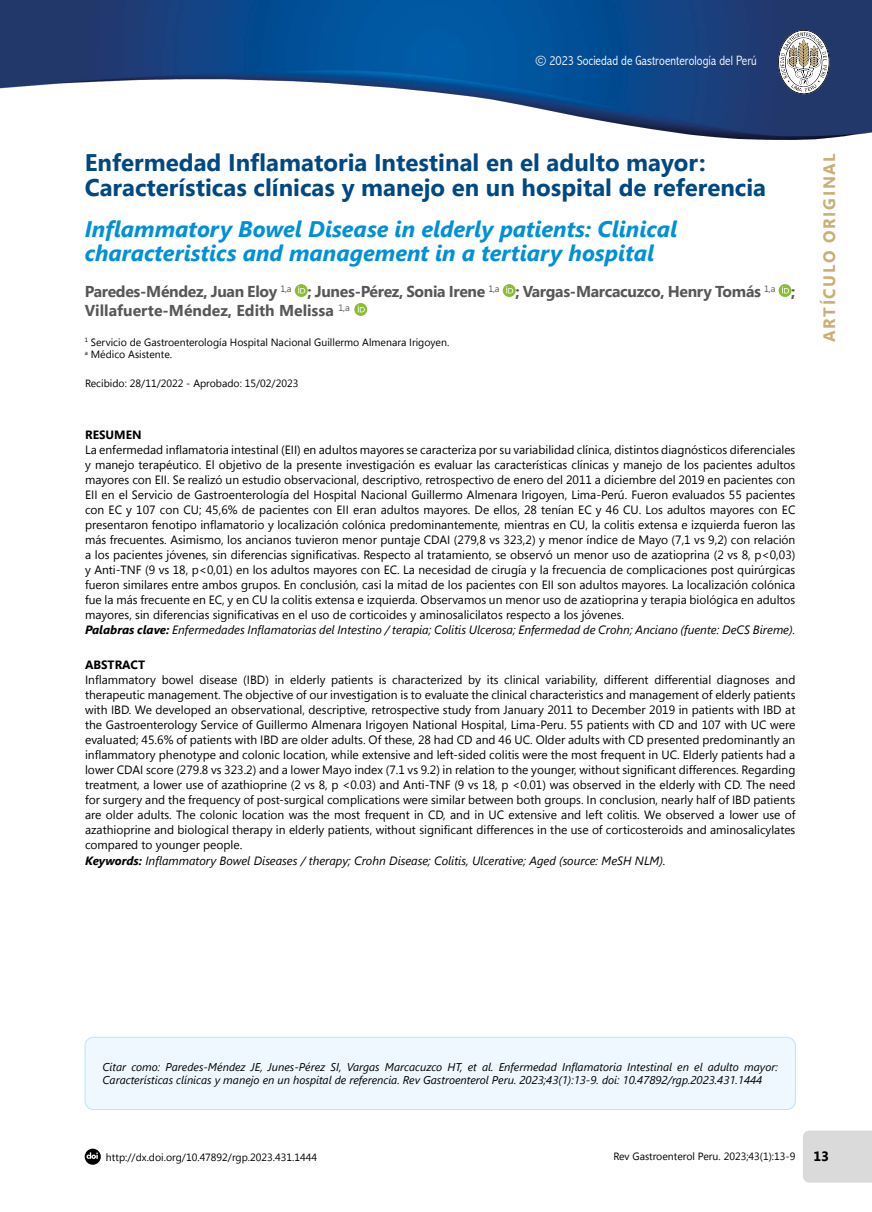
<style>
.page{position:relative;width:872px;height:1212px;background:#fff}
.page>*{position:absolute;margin:0;border:0;box-sizing:border-box;transform-origin:0 0}
.Titulo_14{font:700 24px/25.5px "Segoe UI";color:#004884}
.Titulo__13{font:italic 700 22.5px/24px "Segoe UI";color:#0090d7}
.t1{font:700 16.5px "Segoe UI";letter-spacing:.1em;color:#c9af76}
.Titulo_11{font:700 15.75px "Segoe UI";letter-spacing:-.02em;color:#575756}
.Titulo_11-2{font:700 15.75px "Segoe UI";color:#575756}
.t2{font:300 condensed 13.5px "Abadi";color:#fff}
.t3{font:700 13.5px "Segoe UI";color:#000}
.Texto{font:12px/15px "Segoe UI";color:#000;text-align:justify}
.PALABRAS_CLAVE{font:italic 12px "Segoe UI";color:#000}
.ABSTRAC{font:700 12px "Segoe UI";color:#000}
.RESUMEN{font:700 12px "Segoe UI";color:#000}
.t4{font:italic 11.25px/13.5px "Segoe UI";color:#000}
.Titulo_8__SUPERINDIC{font:10.5px "Segoe UI";color:#000}
.FECHAS{font:10.5px "Segoe UI";color:#000}
.s1{font-weight:700}
</style>
<div class="page">
<div style="left:803px;top:1130px;width:69px;height:52px;background:#dadada"></div>
<img style="left:0;top:0;width:872px;height:304px">
<div style="left:85px;top:1037px;width:710px;height:72px;background:#eef8fe;border-radius:9px"></div>
<div style="left:85px;top:1037px;width:710px;height:73px;border:1px solid #bce4fa;border-radius:9px"></div>
<svg style="left:85px;top:1148px;width:16px;height:17px"></svg>
<svg style="left:778px;top:30px;width:51px;height:64px"></svg>
<svg style="left:295px;top:284px;width:13px;height:13px"></svg>
<svg style="left:298px;top:286px;width:7px;height:8px"></svg>
<div style="left:503px;top:284px;width:12px;height:13px;background:#8abe32;border-radius:50%"></div>
<svg style="left:506px;top:286px;width:7px;height:8px"></svg>
<svg style="left:778px;top:284px;width:13px;height:13px"></svg>
<svg style="left:782px;top:286px;width:7px;height:8px"></svg>
<svg style="left:354px;top:303px;width:13px;height:13px"></svg>
<svg style="left:358px;top:305px;width:7px;height:8px"></svg>
<p class="t2" style="left:535px;top:52px;width:223px">© 2023 Sociedad de Gastroenterología del Perú</p>
<p class="Titulo_14" style="left:85px;top:148px;width:683px">Enfermedad Inflamatoria Intestinal en el adulto mayor:<br>Características clínicas y manejo en un hospital de referencia</p>
<p class="Titulo__13" style="left:85px;top:214px;width:594px">Inflammatory Bowel Disease in elderly patients: Clinical characteristics and management in a tertiary hospital</p>
<p class="Titulo_11" style="left:85px;top:280px;width:712px">Paredes-Méndez, Juan Eloy <sup>1,a</sup> ; Junes-Pérez, Sonia Irene <sup>1,a</sup> ; Vargas-Marcacuzco, Henry Tomás <sup>1,a</sup> ;</p>
<p class="Titulo_11-2" style="left:85px;top:299px;width:267px">Villafuerte-Méndez, Edith Melissa <sup>1,a</sup></p>
<p class="Titulo_8__SUPERINDIC" style="left:85px;top:335px;width:366px"><sup>1</sup> Servicio de Gastroenterología Hospital Nacional Guillermo Almenara Irigoyen.</p>
<p class="Titulo_8__SUPERINDIC" style="left:85px;top:347px;width:89px"><sup>a</sup> Médico Asistente.</p>
<p class="FECHAS" style="left:85px;top:376px;width:215px">Recibido: 28/11/2022 - Aprobado: 15/02/2023</p>
<p class="RESUMEN" style="left:85px;top:426px;width:58px">RESUMEN</p>
<p class="Texto" style="left:85px;top:442px;width:712px">La enfermedad inflamatoria intestinal (EII) en adultos mayores se caracteriza por su variabilidad clínica, distintos diagnósticos diferenciales y manejo terapéutico. El objetivo de la presente investigación es evaluar las características clínicas y manejo de los pacientes adultos mayores con EII. Se realizó un estudio observacional, descriptivo, retrospectivo de enero del 2011 a diciembre del 2019 en pacientes con EII en el Servicio de Gastroenterología del Hospital Nacional Guillermo Almenara Irigoyen, Lima-Perú. Fueron evaluados 55 pacientes con EC y 107 con CU; 45,6% de pacientes con EII eran adultos mayores. De ellos, 28 tenían EC y 46 CU. Los adultos mayores con EC presentaron fenotipo inflamatorio y localización colónica predominantemente, mientras en CU, la colitis extensa e izquierda fueron las más frecuentes. Asimismo, los ancianos tuvieron menor puntaje CDAI (279,8 vs 323,2) y menor índice de Mayo (7,1 vs 9,2) con relación a los pacientes jóvenes, sin diferencias significativas. Respecto al tratamiento, se observó un menor uso de azatioprina (2 vs 8, p&lt;0,03) y Anti-TNF (9 vs 18, p&lt;0,01) en los adultos mayores con EC. La necesidad de cirugía y la frecuencia de complicaciones post quirúrgicas fueron similares entre ambos grupos. En conclusión, casi la mitad de los pacientes con EII son adultos mayores. La localización colónica fue la más frecuente en EC, y en CU la colitis extensa e izquierda. Observamos un menor uso de azatioprina y terapia biológica en adultos mayores, sin diferencias significativas en el uso de corticoides y aminosalicilatos respecto a los jóvenes.</p>
<p class="PALABRAS_CLAVE" style="left:85px;top:621px;width:712px"><span class="s1">Palabras clave:</span> Enfermedades Inflamatorias del Intestino / terapia; Colitis Ulcerosa; Enfermedad de Crohn; Anciano (fuente: DeCS Bireme).</p>
<p class="ABSTRAC" style="left:85px;top:656px;width:62px">ABSTRACT</p>
<p class="Texto" style="left:85px;top:672px;width:712px">Inflammatory bowel disease (IBD) in elderly patients is characterized by its clinical variability, different differential diagnoses and therapeutic management. The objective of our investigation is to evaluate the clinical characteristics and management of elderly patients with IBD. We developed an observational, descriptive, retrospective study from January 2011 to December 2019 in patients with IBD at the Gastroenterology Service of Guillermo Almenara Irigoyen National Hospital, Lima-Peru. 55 patients with CD and 107 with UC were evaluated; 45.6% of patients with IBD are older adults. Of these, 28 had CD and 46 UC. Older adults with CD presented predominantly an inflammatory phenotype and colonic location, while extensive and left-sided colitis were the most frequent in UC. Elderly patients had a lower CDAI score (279.8 vs 323.2) and a lower Mayo index (7.1 vs 9.2) in relation to the younger, without significant differences. Regarding treatment, a lower use of azathioprine (2 vs 8, p &lt;0.03) and Anti-TNF (9 vs 18, p &lt;0.01) was observed in the elderly with CD. The need for surgery and the frequency of post-surgical complications were similar between both groups. In conclusion, nearly half of IBD patients are older adults. The colonic location was the most frequent in CD, and in UC extensive and left colitis. We observed a lower use of azathioprine and biological therapy in elderly patients, without significant differences in the use of corticosteroids and aminosalicylates compared to younger people.</p>
<p class="PALABRAS_CLAVE" style="left:85px;top:852px;width:582px"><span class="s1">Keywords:</span> Inflammatory Bowel Diseases / therapy; Crohn Disease; Colitis, Ulcerative; Aged (source: MeSH NLM).</p>
<h3 class="t1" style="left:817px;top:342px;width:190px;rotate:-90deg">ARTÍCULO ORIGINAL</h3>
<p class="t4" style="left:102px;top:1059px;width:677px">Citar como: Paredes-Méndez JE, Junes-Pérez SI, Vargas Marcacuzco HT, et al. Enfermedad Inflamatoria Intestinal en el adulto mayor:<br>Características clínicas y manejo en un hospital de referencia. Rev Gastroenterol Peru. 2023;43(1):13-9. doi: 10.47892/rgp.2023.431.1444</p>
<p class="Titulo_8__SUPERINDIC" style="left:106px;top:1150px;width:213px">http://dx.doi.org/10.47892/rgp.2023.431.1444</p>
<p class="t3" style="left:813px;top:1146px;width:17px">13</p>
<p class="Titulo_8__SUPERINDIC" style="left:613px;top:1149px;width:184px">Rev Gastroenterol Peru. 2023;43(1):13-9</p>
</div>
